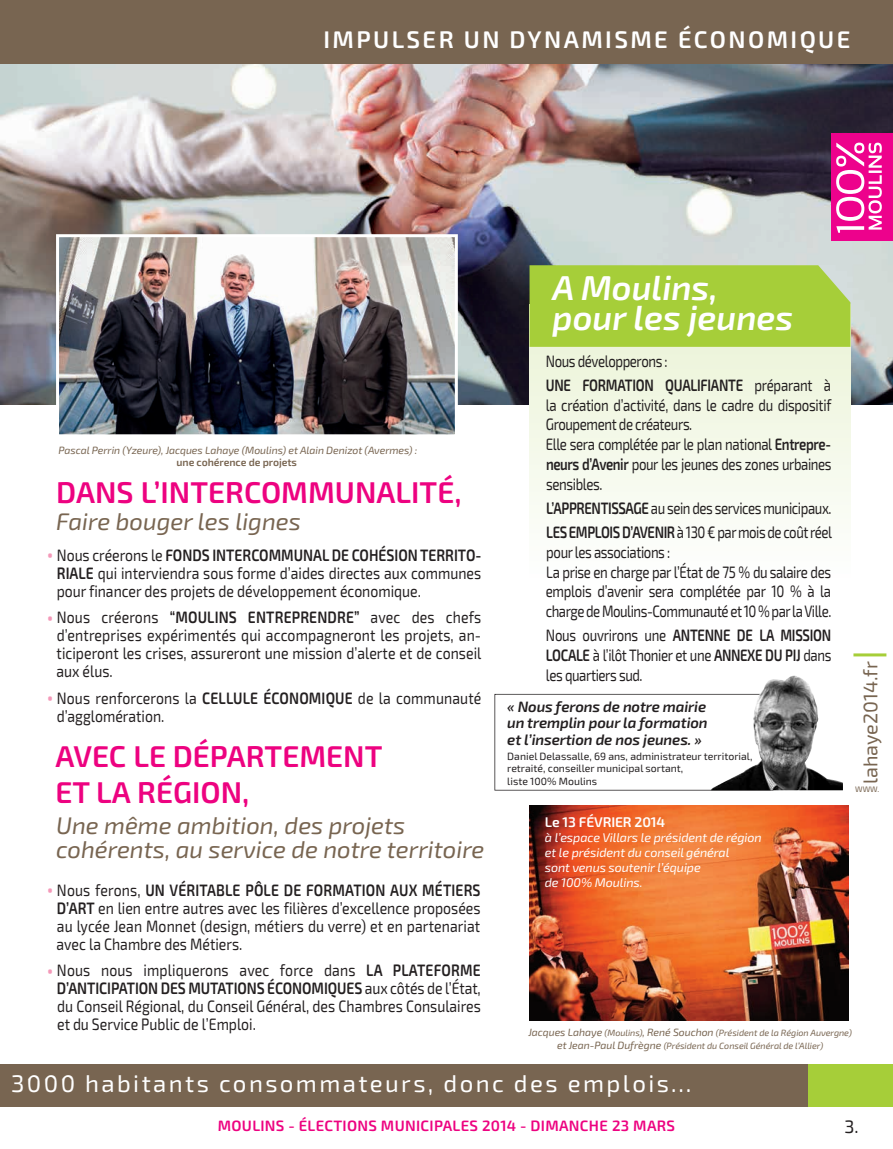
<style>
.page{position:relative;width:893px;height:1149px;background:#fff}
.page>*{position:absolute;margin:0;border:0;box-sizing:border-box;transform-origin:0 0}
.t1{font:italic 600 34.5px/30px "Exo 2";color:#fff}
.t2{font:600 30px/36px "Exo 2";color:#ed0280}
.t3{font:italic 24px/24px "Exo 2";color:#786551}
.t4{font:24px "Exo 2";letter-spacing:.1em;color:#fff}
.t5{font:600 24px "Exo 2";letter-spacing:.1em;color:#fff}
.t6{font:19.8px "Exo 2";color:#786551}
.t7{font:18px "Exo 2";color:#231f20}
.t8{font:16.5px/18px "Exo 2";letter-spacing:-.02em;color:#231f20;text-align:justify;scale:.85 1}
.t9{font:16.5px/19.8px "Exo 2";letter-spacing:-.02em;color:#231f20;scale:.8 1}
.t10{font:16.5px/18px "Exo 2";letter-spacing:.01em;color:#231f20;scale:.85 1}
.t11{font:italic 600 15px/16.5px "Exo 2";letter-spacing:-.01em;color:#231f20;text-align:justify}
.t12{font:600 15px "Exo 2";letter-spacing:.02em;color:#ed0280}
.t13{font:600 13.95px "Exo 2";letter-spacing:-.01em;color:#fff}
.t14{font:italic 12.6px/15px "Exo 2";letter-spacing:-.01em;color:#fff}
.t15{font:10.5px/12.6px "Exo 2";color:#231f20}
.t16{font:italic 10.5px "Exo 2";letter-spacing:-.005em;color:#786551}
.t17{font:600 10.5px "Exo 2";letter-spacing:-.005em;color:#786551}
.t18{font:italic 9px/12.6px "Exo 2";letter-spacing:-.005em;color:#786551;text-align:center}
.t19{font:7.95px "Exo 2";color:#786551}
.s1{font-size:24px;color:#f499b9}
.s2{font-weight:600}
.s3{font-size:10.5px}
</style>
<div class="page">
<img style="left:529px;top:805px;width:319px;height:214px">
<div style="left:0;top:1063px;width:893px;height:43px;background:#786551"></div>
<div style="left:808px;top:1063px;width:85px;height:43px;background:#a6ce39"></div>
<img style="left:0;top:64px;width:893px;height:340px">
<div style="left:0;top:0;width:893px;height:64px;background:#786551"></div>
<div style="left:831px;top:134px;width:62px;height:107px;background:#ed028c"></div>
<svg style="left:836px;top:143px;width:46px;height:90px"></svg>
<img style="left:60px;top:238px;width:394px;height:195px">
<div style="left:56px;top:234px;width:402px;height:203px;border:3px solid #fff"></div>
<svg style="left:494px;top:693px;width:216px;height:97px"></svg>
<svg style="left:529px;top:347px;width:321px;height:171px"></svg>
<div style="left:529px;top:265px;width:321px;height:82px;background:#a6ce39"></div>
<hr style="left:853px;top:653px;width:33px;height:3px;background:#a6ce39">
<img style="left:710px;top:675px;width:133px;height:115px">
<h3 class="t5" style="left:323px;top:26px;width:529px">IMPULSER UN DYNAMISME ÉCONOMIQUE</h3>
<p class="t16" style="left:58px;top:443px;width:360px">Pascal Perrin (Yzeure), Jacques Lahaye (Moulins) et Alain Denizot (Avermes) :</p>
<p class="t17" style="left:176px;top:456px;width:122px">une cohérence de projets</p>
<h2 class="t2" style="left:56px;top:475px;width:407px">DANS L’INTERCOMMUNALITÉ,</h2>
<h3 class="t3" style="left:56px;top:509px;width:246px">Faire bouger les lignes</h3>
<p class="t8" style="left:57px;top:546px;width:501px;text-indent:-10px"><span class="s1">•</span> Nous créerons le <span class="s2">FONDS INTERCOMMUNAL DE COHÉSION TERRITO-RIALE</span> qui interviendra sous forme d’aides directes aux communes pour financer des projets de développement économique.</p>
<p class="t8" style="left:56px;top:608px;width:501px;text-indent:-10px"><span class="s1">•</span> Nous créerons <span class="s2">“MOULINS ENTREPRENDRE”</span> avec des chefs d’entreprises expérimentés qui accompagneront les projets, an&shy;ticiperont les crises, assureront une mission d’alerte et de conseil aux élus.</p>
<p class="t10" style="left:57px;top:689px;width:501px;text-indent:-10px"><span class="s1">•</span> Nous renforcerons la <span class="s2">CELLULE ÉCONOMIQUE</span> de la communauté d’agglomération.</p>
<h2 class="t2" style="left:55px;top:738px;width:329px">AVEC LE DÉPARTEMENT<br>ET LA RÉGION,</h2>
<h3 class="t3" style="left:56px;top:813px;width:430px">Une même ambition, des projets cohérents, au service de notre territoire</h3>
<p class="t8" style="left:57px;top:880px;width:500px;text-indent:-10px"><span class="s1">•</span> Nous ferons, <span class="s2">UN VÉRITABLE PÔLE DE FORMATION AUX MÉTIERS D’ART</span> en lien entre autres avec les filières d’excellence proposées au lycée Jean Monnet (design, métiers du verre) et en partenariat avec la Chambre des Métiers.</p>
<p class="t8" style="left:57px;top:961px;width:500px;text-indent:-10px"><span class="s1">•</span> Nous nous impliquerons avec force dans <span class="s2">LA PLATEFORME D’ANTICIPATION DES MUTATIONS ÉCONOMIQUES</span> aux côtés de l’État, du Conseil Régional, du Conseil Général, des Chambres Consulaires et du Service Public de l’Emploi.</p>
<h1 class="t1" style="left:553px;top:274px;width:242px">A Moulins, pour les jeunes</h1>
<p class="t9" style="left:546px;top:349px;width:358px;line-height:24px">Nous développerons :<br><span class="s2">UNE FORMATION QUALIFIANTE</span> préparant à</p>
<p class="t9" style="left:546px;top:395px;width:359px">la création d’activité, dans le cadre du dispositif Groupement de créateurs.<br>Elle sera complétée par le plan national <span class="s2">Entrepre&shy;neurs d’Avenir</span> pour les jeunes des zones urbaines sensibles.</p>
<p class="t9" style="left:546px;top:496px;width:359px;line-height:24px"><span class="s2">L’APPRENTISSAGE</span> au sein des services municipaux.<br><span class="s2">LES EMPLOIS D’AVENIR</span> à 130 € par mois de coût réel</p>
<p class="t9" style="left:546px;top:542px;width:359px">pour les associations :<br>La prise en charge par l’État de 75 % du salaire des emplois d’avenir sera complétée par 10 % à la charge de Moulins-Communauté et 10 % par la Ville.</p>
<p class="t9" style="left:546px;top:626px;width:358px;text-align:justify">Nous ouvrirons une <span class="s2">ANTENNE DE LA MISSION LOCALE</span> à l’ilôt Thonier et une <span class="s2">ANNEXE DU PIJ</span> dans les quartiers sud.</p>
<p class="t11" style="left:507px;top:698px;width:202px">« Nous ferons de notre mairie un tremplin pour la formation et l’insertion de nos jeunes. »</p>
<p class="t15" style="left:507px;top:749px;width:247px">Daniel Delassalle, 69 ans, administrateur territorial, retraité, conseiller municipal sortant,<br>liste 100% Moulins</p>
<p class="t13" style="left:545px;top:813px;width:122px">Le 13 FÉVRIER 2014</p>
<p class="t14" style="left:545px;top:830px;width:218px">à l’espace Villars le président de région et le président du conseil général<br>sont venus soutenir l’équipe<br>de 100% Moulins.</p>
<p class="t6" style="left:859px;top:783px;width:124px;rotate:-90deg">lahaye2014.fr</p>
<p class="t19" style="left:855px;top:784px;width:26px">WWW.</p>
<p class="t18" style="left:528px;top:1026px;width:325px"><span class="s3">Jacques Lahaye</span> (Moulins)<span class="s3">, René Souchon</span> (Président de la Région Auvergne) <span class="s3">et Jean-Paul Dufrègne</span> (Président du Conseil Général de l’Allier)</p>
<h3 class="t4" style="left:11px;top:1068px;width:682px">3000 habitants consommateurs, donc des emplois…</h3>
<p class="t12" style="left:218px;top:1116px;width:459px">MOULINS - ÉLECTIONS MUNICIPALES 2014 - DIMANCHE 23 MARS</p>
<p class="t7" style="left:844px;top:1115px;width:16px">3.</p>
</div>
